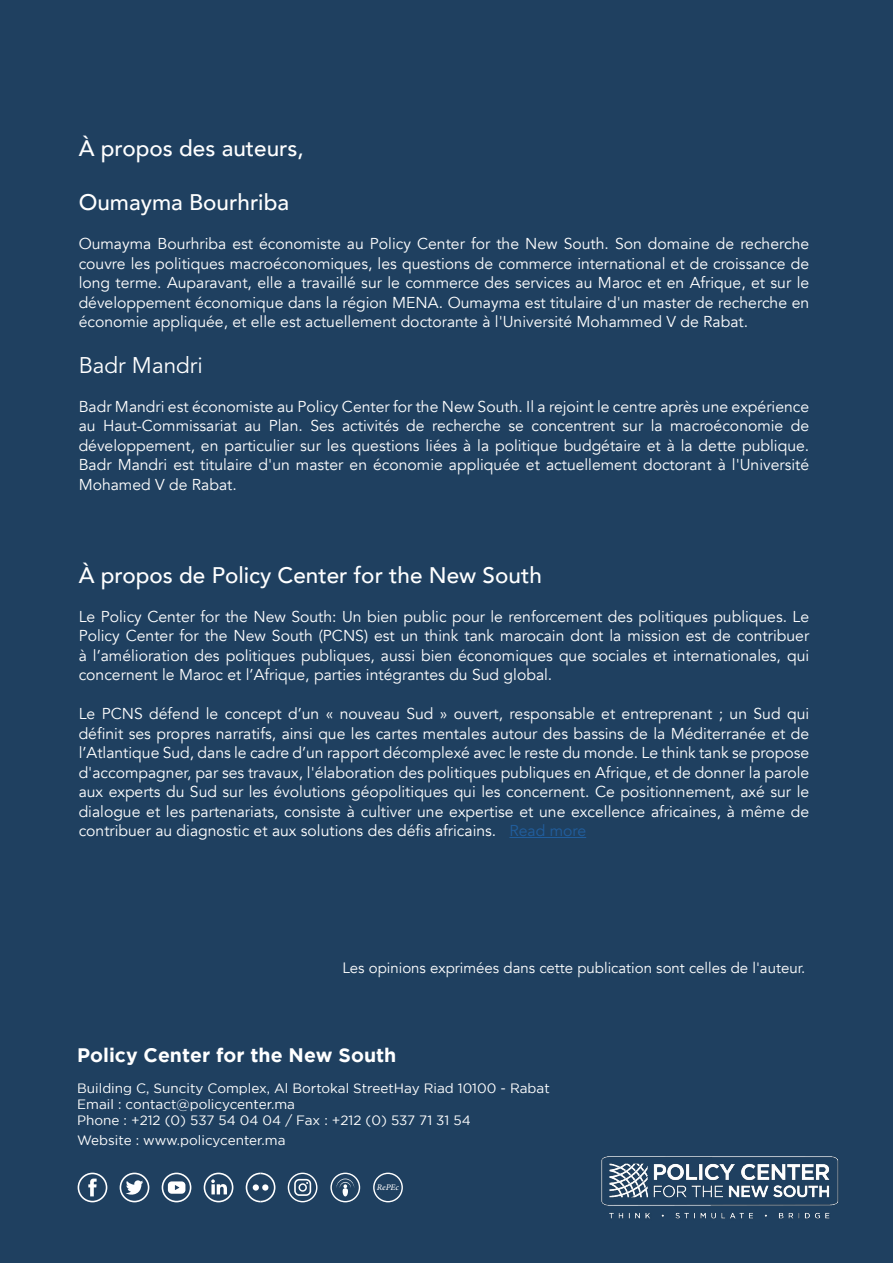
<style>
.page{position:relative;width:893px;height:1263px;background:#1f4060}
.page>*{position:absolute;margin:0;border:0;box-sizing:border-box;transform-origin:0 0}
.t1{font:500 22.5px "Avenir";color:#fff}
.t2{font:22.5px "Avenir LT Std";color:#fff}
.t3{font:700 19.5px "Gotham";color:#fff}
.t4{font:15.75px/19.5px "Avenir";color:#fff;text-align:justify}
.t5{font:15px "Avenir";color:#fff}
.t6{font:13.5px/16.2px "Gotham";color:#fff}
.t7{font:italic 12px "Adobe Arabic";color:#fff}
.s1{color:#215e9e}
</style>
<div class="page">
<hr style="left:509px;top:837px;width:77px;height:1px;background:#215e9e">
<svg style="left:78px;top:1172px;width:29px;height:30px"></svg>
<svg style="left:120px;top:1172px;width:29px;height:30px"></svg>
<svg style="left:162px;top:1172px;width:29px;height:30px"></svg>
<svg style="left:204px;top:1172px;width:29px;height:30px"></svg>
<svg style="left:246px;top:1172px;width:29px;height:30px"></svg>
<svg style="left:288px;top:1172px;width:29px;height:30px"></svg>
<svg style="left:330px;top:1172px;width:30px;height:30px"></svg>
<svg style="left:373px;top:1172px;width:30px;height:30px"></svg>
<img style="left:601px;top:1156px;width:238px;height:63px">
<h1 class="t1" style="left:79px;top:129px;width:227px">À propos des auteurs,</h1>
<h1 class="t1" style="left:79px;top:183px;width:212px">Oumayma Bourhriba</h1>
<p class="t4" style="left:79px;top:235px;width:732px">Oumayma Bourhriba est économiste au Policy Center for the New South. Son domaine de recherche couvre les politiques macroéconomiques, les questions de commerce international et de croissance de long terme. Auparavant, elle a travaillé sur le commerce des services au Maroc et en Afrique, et sur le développement économique dans la région MENA. Oumayma est titulaire d'un master de recherche en économie appliquée, et elle est actuellement doctorante à l'Université Mohammed V de Rabat.</p>
<h1 class="t2" style="left:79px;top:352px;width:126px">Badr Mandri</h1>
<p class="t4" style="left:79px;top:397px;width:732px">Badr Mandri est économiste au Policy Center for the New South. Il a rejoint le centre après une expérience au Haut-Commissariat au Plan. Ses activités de recherche se concentrent sur la macroéconomie de développement, en particulier sur les questions liées à la politique budgétaire et à la dette publique.<br>Badr Mandri est titulaire d'un master en économie appliquée et actuellement doctorant à l'Université Mohamed V de Rabat.</p>
<h1 class="t1" style="left:79px;top:555px;width:465px">À propos de Policy Center for the New South</h1>
<p class="t4" style="left:79px;top:607px;width:732px">Le Policy Center for the New South: Un bien public pour le renforcement des politiques publiques. Le Policy Center for the New South (PCNS) est un think tank marocain dont la mission est de contribuer à l’amélioration des politiques publiques, aussi bien économiques que sociales et internationales, qui concernent le Maroc et l’Afrique, parties intégrantes du Sud global.</p>
<p class="t4" style="left:79px;top:704px;width:732px">Le PCNS défend le concept d’un « nouveau Sud » ouvert, responsable et entreprenant ; un Sud qui définit ses propres narratifs, ainsi que les cartes mentales autour des bassins de la Méditerranée et de l’Atlantique Sud, dans le cadre d’un rapport décomplexé avec le reste du monde. Le think tank se propose d'accompagner, par ses travaux, l'élaboration des politiques publiques en Afrique, et de donner la parole aux experts du Sud sur les évolutions géopolitiques qui les concernent. Ce positionnement, axé sur le dialogue et les partenariats, consiste à cultiver une expertise et une excellence africaines, à même de contribuer au diagnostic et aux solutions des défis africains. <span class="s1">Read more</span></p>
<p class="t5" style="left:342px;top:959px;width:465px">Les opinions exprimées dans cette publication sont celles de l'auteur.</p>
<p class="t3" style="left:77px;top:1043px;width:321px">Policy Center for the New South</p>
<p class="t6" style="left:77px;top:1080px;width:474px">Building C, Suncity Complex, Al Bortokal StreetHay Riad 10100 - Rabat<br>Email : contact@policycenter.ma<br>Phone : +212 (0) 537 54 04 04 / Fax : +212 (0) 537 71 31 54</p>
<p class="t6" style="left:77px;top:1132px;width:210px">Website : www.policycenter.ma</p>
<p class="t7" style="left:377px;top:1179px;width:23px">RePEc</p>
</div>
